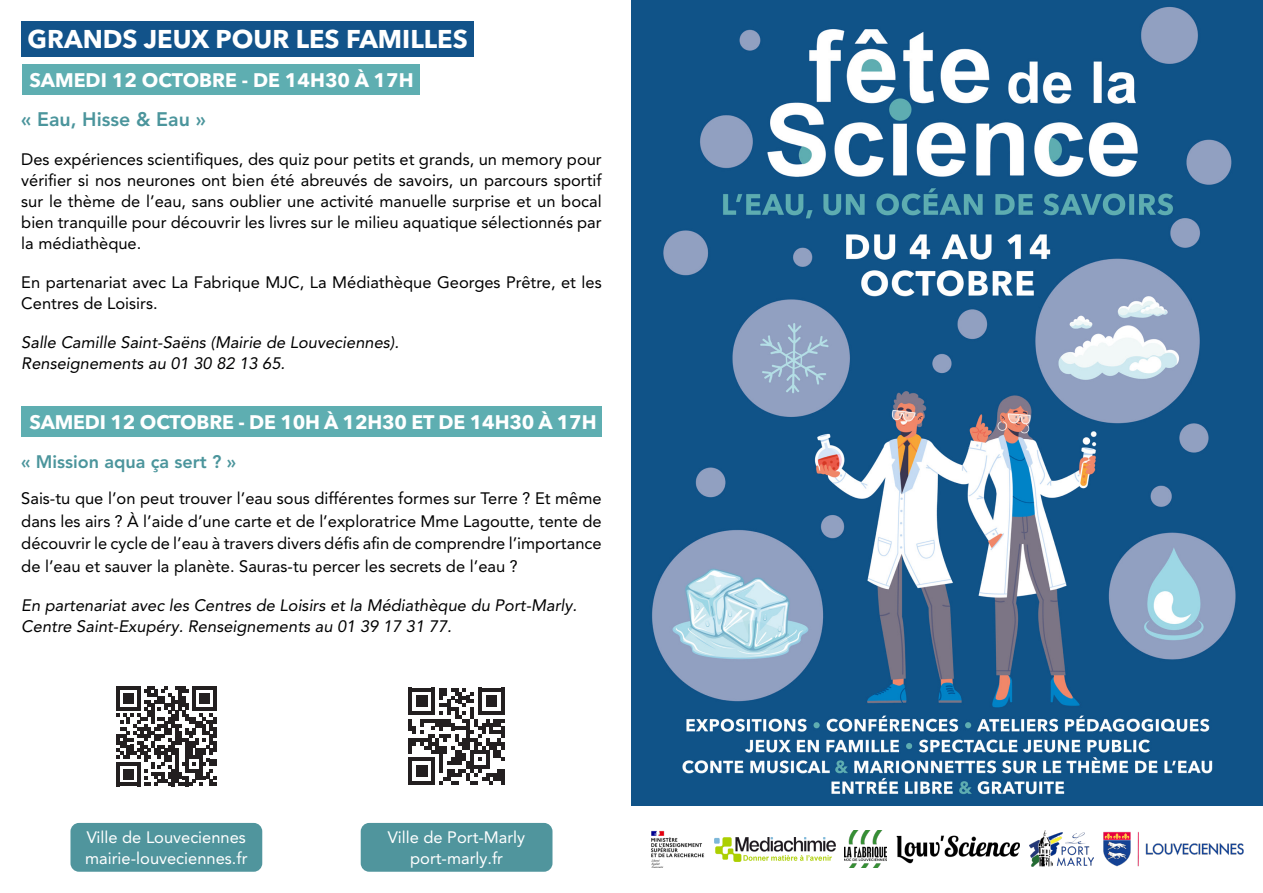
<style>
.page{position:relative;width:1263px;height:893px;background:#fff}
.page>*{position:absolute;margin:0;border:0;box-sizing:border-box;transform-origin:0 0}
.t1{font:700 25.5px "Avenir Next LT Pro";color:#fff}
.t2{font:700 19.5px "Avenir Next LT Pro";letter-spacing:-.01em;color:#fff}
.t3{font:800 19.5px "Avenir LT Pro";color:#4b959c}
.t4{font:800 18px "Avenir LT Pro";color:#4b959c}
.t5{font:16.5px/21px "Avenir LT Pro";color:#000001;text-align:justify}
.t6{font:italic 16.5px "Avenir LT Pro";color:#000001}
.t7{font:16.5px "Avenir LT Pro";color:#fff}
</style>
<div class="page">
<div style="left:631px;top:0;width:632px;height:806px;background:#105388"></div>
<div style="left:21px;top:406px;width:581px;height:31px;background:#5eaeb1"></div>
<div style="left:22px;top:65px;width:398px;height:30px;background:#5eaeb1"></div>
<div style="left:21px;top:21px;width:453px;height:36px;background:#12538a"></div>
<div style="left:361px;top:823px;width:191px;height:49px;background:#50959d;border-radius:9px"></div>
<div style="left:70px;top:823px;width:192px;height:49px;background:#50959d;border-radius:9px"></div>
<svg style="left:116px;top:686px;width:100px;height:100px"></svg>
<svg style="left:408px;top:688px;width:97px;height:96px"></svg>
<img style="left:641px;top:0;width:612px;height:798px">
<img style="left:1103px;top:831px;width:141px;height:36px">
<img style="left:1030px;top:831px;width:63px;height:36px">
<img style="left:896px;top:835px;width:124px;height:29px">
<img style="left:651px;top:831px;width:53px;height:36px">
<img style="left:845px;top:831px;width:41px;height:36px">
<img style="left:715px;top:837px;width:120px;height:24px">
<p class="t1" style="left:28px;top:23px;width:442px">GRANDS JEUX POUR LES FAMILLES</p>
<p class="t2" style="left:29px;top:68px;width:386px">SAMEDI 12 OCTOBRE - DE 14H30 À 17H</p>
<p class="t3" style="left:21px;top:108px;width:186px">« Eau, Hisse &amp; Eau »</p>
<p class="t5" style="left:21px;top:149px;width:582px">Des expériences scientifiques, des quiz pour petits et grands, un memory pour vérifier si nos neurones ont bien été abreuvés de savoirs, un parcours sportif sur le thème de l’eau, sans oublier une activité manuelle surprise et un bocal bien tranquille pour découvrir les livres sur le milieu aquatique sélectionnés par la médiathèque.</p>
<p class="t5" style="left:21px;top:272px;width:582px">En partenariat avec La Fabrique MJC, La Médiathèque Georges Prêtre, et les<br>Centres de Loisirs.</p>
<p class="t6" style="left:21px;top:332px;width:379px">Salle Camille Saint-Saëns (Mairie de Louveciennes).</p>
<p class="t6" style="left:21px;top:353px;width:265px">Renseignements au 01 30 82 13 65.</p>
<p class="t2" style="left:29px;top:410px;width:569px">SAMEDI 12 OCTOBRE - DE 10H À 12H30 ET DE 14H30 À 17H</p>
<p class="t4" style="left:21px;top:451px;width:216px">« Mission aqua ça sert ? »</p>
<p class="t5" style="left:21px;top:487px;width:582px;line-height:22.5px">Sais-tu que l’on peut trouver l’eau sous différentes formes sur Terre ? Et même dans les airs ? À l’aide d’une carte et de l’exploratrice Mme Lagoutte, tente de découvrir le cycle de l’eau à travers divers défis afin de comprendre l’importance de l’eau et sauver la planète. Sauras-tu percer les secrets de l’eau ?</p>
<p class="t6" style="left:21px;top:595px;width:557px">En partenariat avec les Centres de Loisirs et la Médiathèque du Port-Marly.</p>
<p class="t6" style="left:21px;top:616px;width:432px">Centre Saint-Exupéry. Renseignements au 01 39 17 31 77.</p>
<p class="t7" style="left:87px;top:827px;width:161px">Ville de Louveciennes</p>
<p class="t7" style="left:85px;top:848px;width:164px">mairie-louveciennes.fr</p>
<p class="t7" style="left:388px;top:827px;width:139px">Ville de Port-Marly</p>
<p class="t7" style="left:410px;top:848px;width:94px">port-marly.fr</p>
</div>
